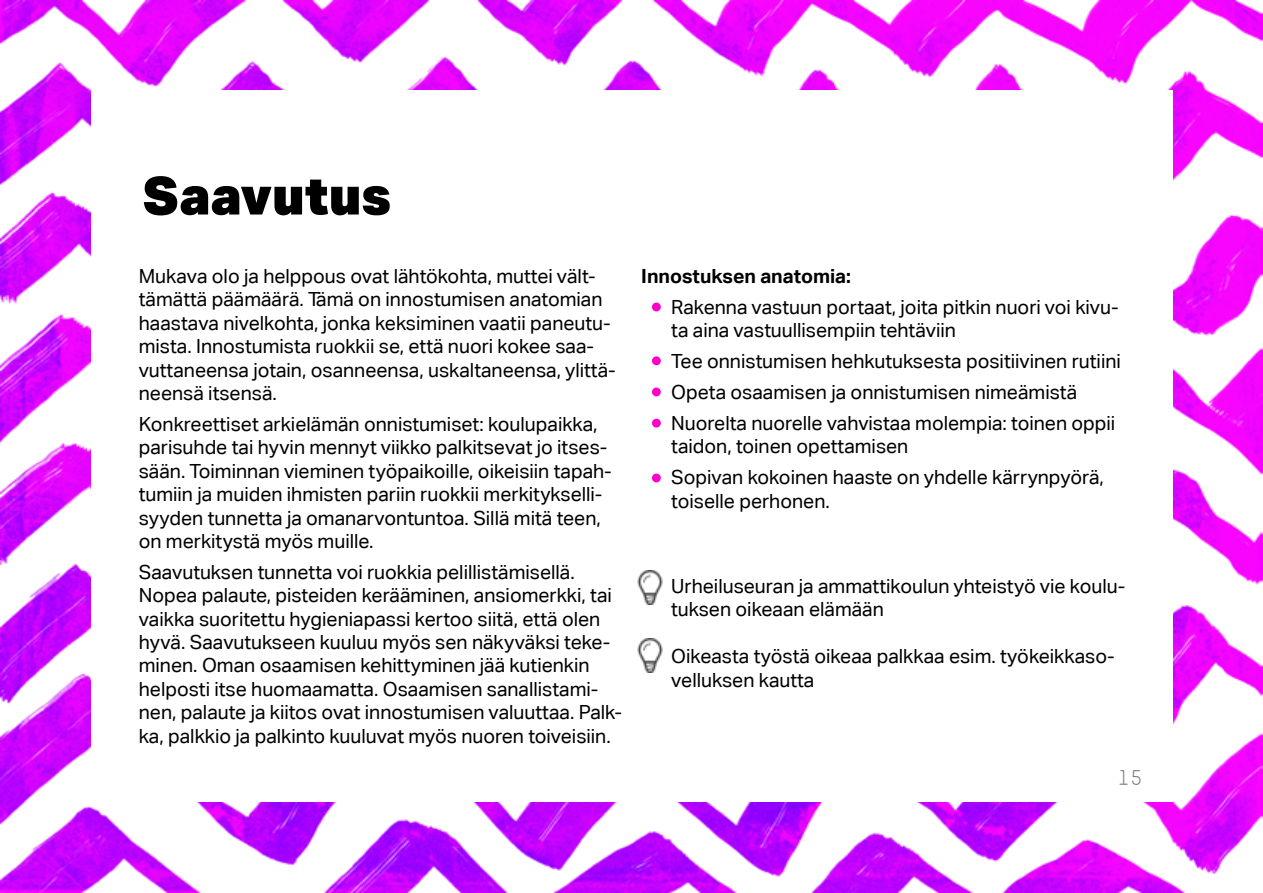
<style>
.page{position:relative;width:1263px;height:893px;background:#fff}
.page>*{position:absolute;margin:0;border:0;box-sizing:border-box;transform-origin:0 0}
.t1{font:900 52.5px "Aktiv Grotesk";color:#000}
.t2{font:21px "TSTAR Mono Round";color:#757575}
.t3{font:19.5px/23.4px "Aktiv Grotesk";color:#000}
.t4{font:700 19.5px "Aktiv Grotesk";color:#000}
</style>
<div class="page">
<img style="left:0;top:0;width:1263px;height:893px">
<div style="left:91px;top:91px;width:1081px;height:711px;background:#fff"></div>
<img style="left:637px;top:571px;width:26px;height:33px">
<div style="left:652px;top:303px;width:9px;height:8px;background:#ff00cb;border-radius:50%"></div>
<div style="left:652px;top:356px;width:9px;height:9px;background:#ff00cb;border-radius:50%"></div>
<div style="left:652px;top:419px;width:9px;height:9px;background:#ff00cb;border-radius:50%"></div>
<img style="left:637px;top:639px;width:26px;height:33px">
<div style="left:652px;top:474px;width:9px;height:8px;background:#ff00cb;border-radius:50%"></div>
<div style="left:652px;top:387px;width:9px;height:9px;background:#ff00cb;border-radius:50%"></div>
<h1 class="t1" style="left:142px;top:162px;width:250px">Saavutus</h1>
<p class="t3" style="left:139px;top:264px;width:478px">Mukava olo ja helppous ovat lähtökohta, muttei vält&shy;tämättä päämäärä. Tämä on innostumisen anatomian haastava nivelkohta, jonka keksiminen vaatii paneutu&shy;mista. Innostumista ruokkii se, että nuori kokee saa&shy;vuttaneensa jotain, osanneensa, uskaltaneensa, ylittä&shy;neensä itsensä.</p>
<p class="t3" style="left:139px;top:412px;width:475px">Konkreettiset arkielämän onnistumiset: koulupaikka, parisuhde tai hyvin mennyt viikko palkitsevat jo itses&shy;sään. Toiminnan vieminen työpaikoille, oikeisiin tapah&shy;tumiin ja muiden ihmisten pariin ruokkii merkitykselli&shy;syyden tunnetta ja omanarvontuntoa. Sillä mitä teen, on merkitystä myös muille.</p>
<p class="t3" style="left:139px;top:560px;width:485px">Saavutuksen tunnetta voi ruokkia pelillistämisellä.<br>Nopea palaute, pisteiden kerääminen, ansiomerkki, tai vaikka suoritettu hygieniapassi kertoo siitä, että olen hyvä. Saavutukseen kuuluu myös sen näkyväksi teke&shy;minen. Oman osaamisen kehittyminen jää kutienkin helposti itse huomaamatta. Osaamisen sanallistami&shy;nen, palaute ja kiitos ovat innostumisen valuuttaa. Palk&shy;ka, palkkio ja palkinto kuuluvat myös nuoren toiveisiin.</p>
<p class="t4" style="left:641px;top:264px;width:211px">Innostuksen anatomia:</p>
<p class="t3" style="left:671px;top:295px;width:449px">Rakenna vastuun portaat, joita pitkin nuori voi kivu&shy;ta aina vastuullisempiin tehtäviin</p>
<p class="t3" style="left:671px;top:346px;width:451px;line-height:30.9px">Tee onnistumisen hehkutuksesta positiivinen rutiini<br>Opeta osaamisen ja onnistumisen nimeämistä<br>Nuorelta nuorelle vahvistaa molempia: toinen oppii</p>
<p class="t3" style="left:671px;top:431px;width:434px;line-height:30.9px">taidon, toinen opettamisen<br>Sopivan kokoinen haaste on yhdelle kärrynpyörä,</p>
<p class="t3" style="left:671px;top:489px;width:160px">toiselle perhonen.</p>
<p class="t3" style="left:671px;top:574px;width:455px">Urheiluseuran ja ammattikoulun yhteistyö vie koulu&shy;tuksen oikeaan elämään</p>
<p class="t3" style="left:671px;top:644px;width:445px">Oikeasta työstä oikeaa palkkaa esim. työkeikkaso&shy;velluksen kautta</p>
<p class="t2" style="left:1117px;top:765px;width:27px">15</p>
</div>
